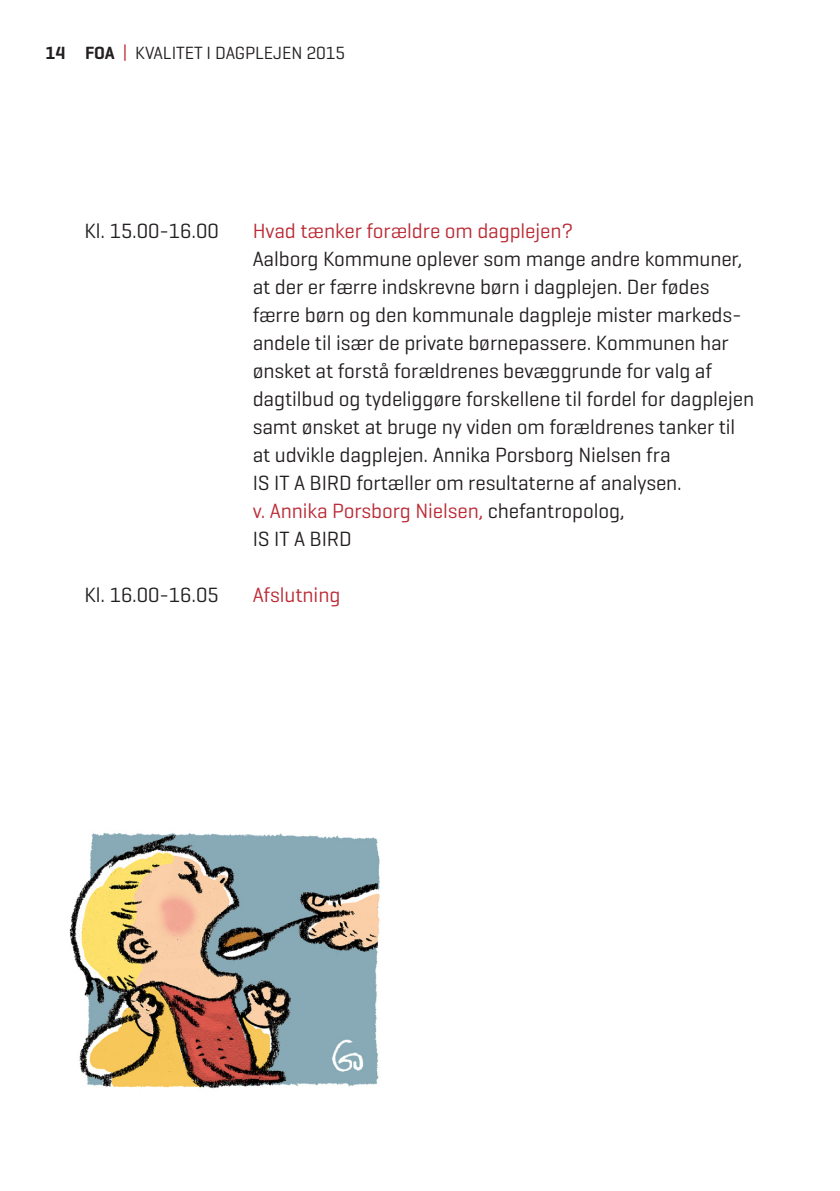
<style>
.page{position:relative;width:840px;height:1191px;background:#fff}
.page>*{position:absolute;margin:0;border:0;box-sizing:border-box;transform-origin:0 0}
.Brød__Geogrotesque{font:21px/28px "Geogrotesque";letter-spacing:-.005em;color:#231f20}
.Brød__Geogrotesque-2{font:21px/28px "Geogrotesque";letter-spacing:-.005em;color:#bb2a35}
.t1{font:18px "Geogrotesque";letter-spacing:-.005em;color:#231f20}
.s1{font-weight:600}
.s2{color:#bb2a35}
.s3{color:#231f20}
</style>
<div class="page">
<img style="left:69px;top:833px;width:311px;height:256px">
<p class="t1" style="left:45px;top:42px;width:301px"><span class="s1">14 FOA</span> <span class="s2">|</span> KVALITET I DAGPLEJEN 2015</p>
<p class="Brød__Geogrotesque" style="left:84px;top:216px;width:136px">Kl. 15.00-16.00</p>
<p class="Brød__Geogrotesque-2" style="left:252px;top:216px;width:322px">Hvad tænker forældre om dagplejen?</p>
<p class="Brød__Geogrotesque" style="left:252px;top:244px;width:503px">Aalborg Kommune oplever som mange andre kommuner, at der er færre indskrevne børn i dagplejen. Der fødes færre børn og den kommunale dagpleje mister markeds&shy;andele til især de private børnepassere. Kommunen har ønsket at forstå forældrenes bevæggrunde for valg af dagtilbud og tydeliggøre forskellene til fordel for dagplejen samt ønsket at bruge ny viden om forældrenes tanker til at udvikle dagplejen. Annika Porsborg Nielsen fra<br>IS IT A BIRD fortæller om resultaterne af analysen.</p>
<p class="Brød__Geogrotesque-2" style="left:252px;top:496px;width:373px">v. Annika Porsborg Nielsen, <span class="s3">chefantropolog,<br>IS IT A BIRD</span></p>
<p class="Brød__Geogrotesque" style="left:84px;top:580px;width:136px">Kl. 16.00-16.05</p>
<p class="Brød__Geogrotesque-2" style="left:252px;top:580px;width:89px">Afslutning</p>
</div>
